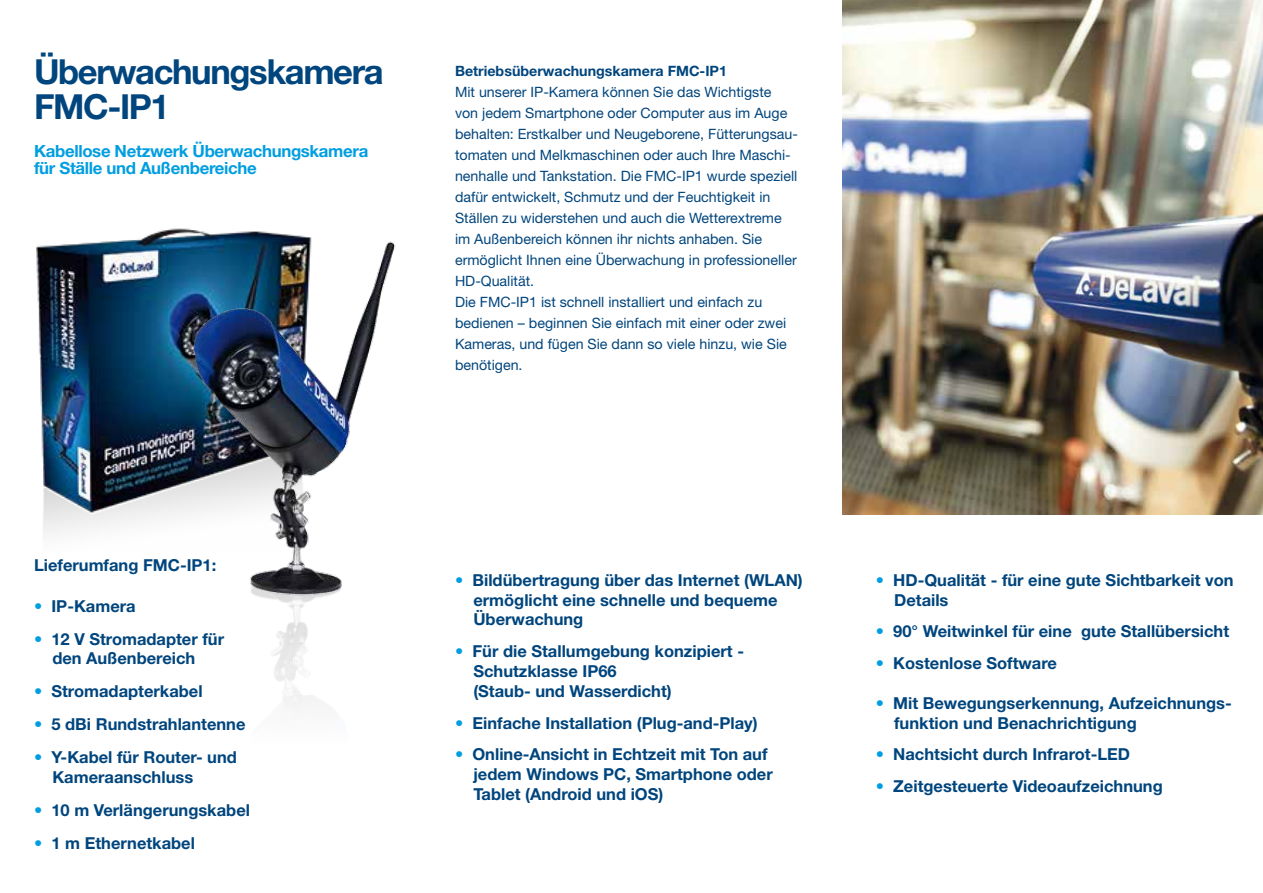
<style>
.page{position:relative;width:1263px;height:893px;background:#fff}
.page>*{position:absolute;margin:0;border:0;box-sizing:border-box;transform-origin:0 0}
.t1{font:700 34.5px/34.5px "Helvetica Neue LT Std";letter-spacing:-.04em;color:#00457d}
.t2{font:700 16.8px/16.8px "Helvetica Neue LT Std";letter-spacing:-.02em;color:#009ee0}
.t3{font:700 16.5px/19.8px "Helvetica Neue LT Std";color:#00457d}
.t4{font:14.25px/21px "Helvetica Neue LT Std";color:#00457d}
.t5{font:700 14.25px "Helvetica Neue LT Std";color:#00457d}
.s1{color:#009ee0}
</style>
<div class="page">
<img style="left:36px;top:229px;width:133px;height:307px">
<img style="left:169px;top:228px;width:226px;height:337px">
<img style="left:250px;top:565px;width:92px;height:145px">
<img style="left:842px;top:0;width:421px;height:514px">
<p class="t1" style="left:34px;top:54px;width:351px">Überwachungskamera<br>FMC-IP1</p>
<p class="t2" style="left:34px;top:143px;width:336px">Kabellose Netzwerk Überwachungskamera für Ställe und Außenbereiche</p>
<p class="t5" style="left:455px;top:63px;width:274px">Betriebsüberwachungskamera FMC-IP1</p>
<p class="t4" style="left:455px;top:82px;width:344px">Mit unserer IP-Kamera können Sie das Wichtigste von jedem Smartphone oder Computer aus im Auge behalten: Erstkalber und Neugeborene, Fütterungsau&shy;tomaten und Melkmaschinen oder auch Ihre Maschi&shy;nenhalle und Tankstation. Die FMC-IP1 wurde speziell dafür entwickelt, Schmutz und der Feuchtigkeit in Ställen zu widerstehen und auch die Wetterextreme im Außenbereich können ihr nichts anhaben. Sie ermöglicht Ihnen eine Überwachung in professioneller HD-Qualität.</p>
<p class="t4" style="left:455px;top:292px;width:333px">Die FMC-IP1 ist schnell installiert und einfach zu bedienen – beginnen Sie einfach mit einer oder zwei Kameras, und fügen Sie dann so viele hinzu, wie Sie benötigen.</p>
<p class="t3" style="left:34px;top:555px;width:184px">Lieferumfang FMC-IP1:</p>
<p class="t3" style="left:34px;top:595px;width:103px"><span class="s1">•</span> IP-Kamera</p>
<p class="t3" style="left:52px;top:628px;width:173px;text-indent:-18px"><span class="s1">•</span> 12 V Stromadapter für den Außenbereich</p>
<p class="t3" style="left:34px;top:681px;width:170px"><span class="s1">•</span> Stromadapterkabel</p>
<p class="t3" style="left:34px;top:714px;width:213px"><span class="s1">•</span> 5 dBi Rundstrahlantenne</p>
<p class="t3" style="left:52px;top:747px;width:186px;text-indent:-18px"><span class="s1">•</span> Y-Kabel für Router- und<br>Kameraanschluss</p>
<p class="t3" style="left:34px;top:800px;width:218px"><span class="s1">•</span> 10 m Verlängerungskabel</p>
<p class="t3" style="left:34px;top:833px;width:163px"><span class="s1">•</span> 1 m Ethernetkabel</p>
<p class="t3" style="left:473px;top:570px;width:331px;text-indent:-18px"><span class="s1">•</span> Bildübertragung über das Internet (WLAN) ermöglicht eine schnelle und bequeme<br>Überwachung</p>
<p class="t3" style="left:473px;top:641px;width:272px;text-indent:-18px"><span class="s1">•</span> Für die Stallumgebung konzipiert -<br>Schutzklasse IP66<br>(Staub- und Wasserdicht)</p>
<p class="t3" style="left:455px;top:712px;width:304px"><span class="s1">•</span> Einfache Installation (Plug-and-Play)</p>
<p class="t3" style="left:473px;top:744px;width:301px;text-indent:-18px"><span class="s1">•</span> Online-Ansicht in Echtzeit mit Ton auf jedem Windows PC, Smartphone oder</p>
<p class="t3" style="left:473px;top:784px;width:192px">Tablet (Android und iOS)</p>
<p class="t3" style="left:894px;top:570px;width:341px;text-indent:-18px"><span class="s1">•</span> HD-Qualität - für eine gute Sichtbarkeit von<br>Details</p>
<p class="t3" style="left:876px;top:621px;width:355px"><span class="s1">•</span> 90° Weitwinkel für eine gute Stallübersicht</p>
<p class="t3" style="left:876px;top:653px;width:183px"><span class="s1">•</span> Kostenlose Software</p>
<p class="t3" style="left:894px;top:693px;width:339px;text-indent:-18px"><span class="s1">•</span> Mit Bewegungserkennung, Aufzeichnungs&shy;funktion und Benachrichtigung</p>
<p class="t3" style="left:876px;top:744px;width:256px"><span class="s1">•</span> Nachtsicht durch Infrarot-LED</p>
<p class="t3" style="left:876px;top:776px;width:288px"><span class="s1">•</span> Zeitgesteuerte Videoaufzeichnung</p>
</div>
